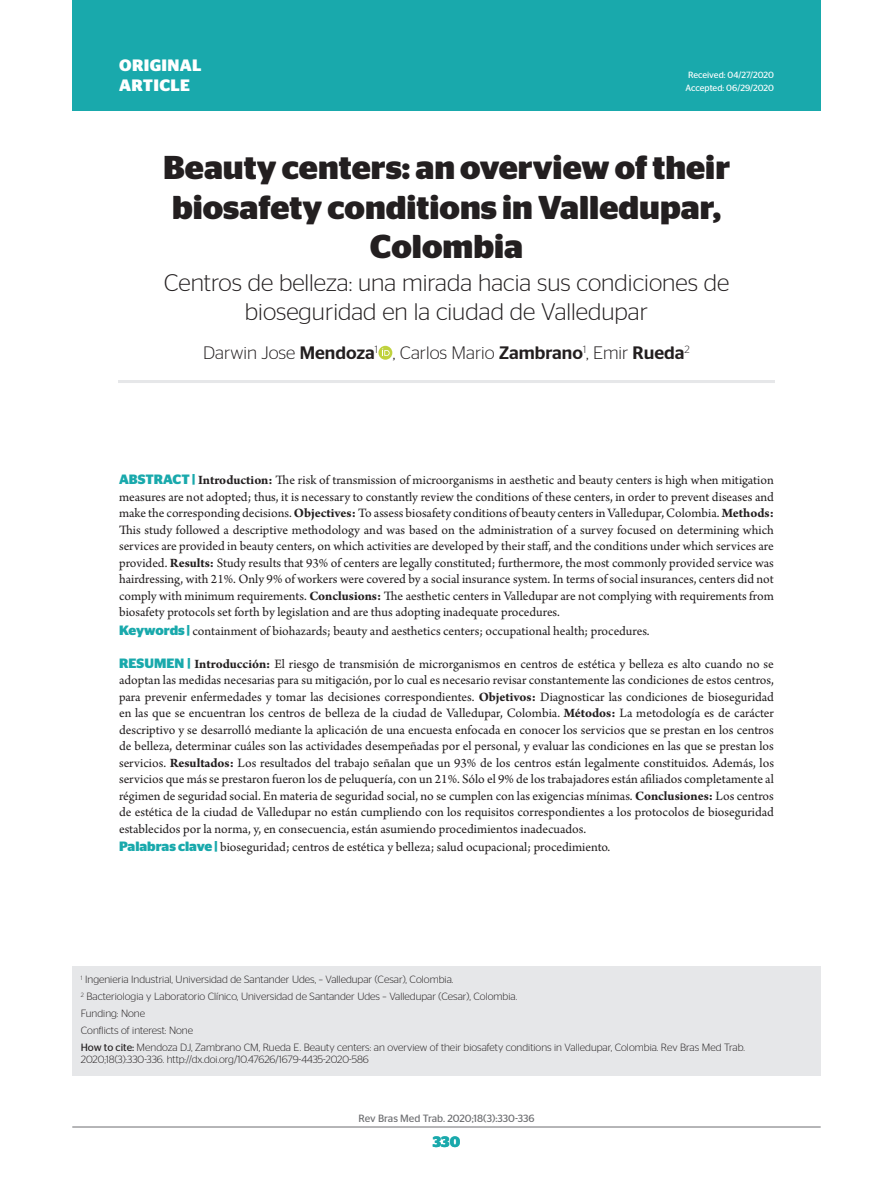
<style>
.page{position:relative;width:893px;height:1191px;background:#fff}
.page>*{position:absolute;margin:0;border:0;box-sizing:border-box;transform-origin:0 0}
.t1{font:700 33px/39.6px "Stag Sans";color:#231f20;text-align:center}
.t2{font:300 24px/28.8px "Stag Sans";color:#231f20;text-align:center}
.t3{font:300 18px "Stag Sans";color:#231f20}
.t4{font:700 16.5px/19.8px "Stag Sans";letter-spacing:.02em;color:#fff}
.t5{font:700 15px "Stag Sans";color:#19a9ac}
.t6{font:13.5px/16.5px "Arno Pro";color:#231f20;text-align:justify}
.t7{font:700 13.5px "Stag Sans";color:#19a9ac}
.t8{font:300 10.5px/16.8px "Stag Sans";color:#231f20}
.t9{font:10.5px "Stag Sans";color:#6c6d70}
.t10{font:9px/12.9px "Stag Sans";color:#fff}
.s1{font-weight:500}
.s2{font-family:"Stag Sans";font-weight:700;color:#19a9ac}
.s3{font-weight:700}
.s4{font-weight:400}
</style>
<div class="page">
<hr style="left:72px;top:1126px;width:749px;height:1px;background:#6c6d70">
<div style="left:72px;top:0;width:749px;height:110px;background:#19a9ac"></div>
<hr style="left:118px;top:380px;width:657px;height:3px;background:#e6e7e9">
<svg style="left:378px;top:345px;width:15px;height:15px"></svg>
<div style="left:378px;top:346px;width:14px;height:14px;background:#c0d23e;border-radius:50%"></div>
<svg style="left:382px;top:348px;width:8px;height:8px"></svg>
<div style="left:72px;top:966px;width:749px;height:110px;background:#e6e7e9"></div>
<p class="t4" style="left:119px;top:56px;width:84px">Original<br>Article</p>
<p class="t10" style="left:685px;top:69px;width:90px">Received: 04/27/2020<br>Accepted: 06/29/2020</p>
<h1 class="t1" style="left:163px;top:148px;width:568px">Beauty centers: an overview of their biosafety conditions in Valledupar,<br>Colombia</h1>
<h2 class="t2" style="left:164px;top:268px;width:567px">Centros de belleza: una mirada hacia sus condiciones de bioseguridad en la ciudad de Valledupar</h2>
<h3 class="t3" style="left:203px;top:342px;width:488px">Darwin Jose <span class="s1">Mendoza</span><sup>1</sup> , Carlos Mario <span class="s1">Zambrano</span><sup>1</sup>, Emir <span class="s1">Rueda</span><sup>2</sup></h3>
<p class="t6" style="left:119px;top:472px;width:656px;text-indent:73px"><span class="s2">|</span> <span class="s3">Introduction:</span> The risk of transmission of microorganisms in aesthetic and beauty centers is high when mitigation measures are not adopted; thus, it is necessary to constantly review the conditions of these centers, in order to prevent diseases and make the corresponding decisions. <span class="s3">Objectives:</span> To assess biosafety conditions of beauty centers in Valledupar, Colombia. <span class="s3">Methods:<br></span>This study followed a descriptive methodology and was based on the administration of a survey focused on determining which services are provided in beauty centers, on which activities are developed by their staff, and the conditions under which services are provided. <span class="s3">Results:</span> Study results that 93% of centers are legally constituted; furthermore, the most commonly provided service was hairdressing, with 21%. Only 9% of workers were covered by a social insurance system. In terms of social insurances, centers did not comply with minimum requirements. <span class="s3">Conclusions:</span> The aesthetic centers in Valledupar are not complying with requirements from biosafety protocols set forth by legislation and are thus adopting inadequate procedures.</p>
<p class="t6" style="left:119px;top:623px;width:532px"><span class="s2">Keywords |</span> containment of biohazards; beauty and aesthetics centers; occupational health; procedures.</p>
<p class="t6" style="left:119px;top:656px;width:656px"><span class="s2">RESUMEN |</span> <span class="s3">Introducción:</span> El riesgo de transmisión de microrganismos en centros de estética y belleza es alto cuando no se adoptan las medidas necesarias para su mitigación, por lo cual es necesario revisar constantemente las condiciones de estos centros, para prevenir enfermedades y tomar las decisiones correspondientes. <span class="s3">Objetivos:</span> Diagnosticar las condiciones de bioseguridad en las que se encuentran los centros de belleza de la ciudad de Valledupar, Colombia. <span class="s3">Métodos:</span> La metodología es de carácter descriptivo y se desarrolló mediante la aplicación de una encuesta enfocada en conocer los servicios que se prestan en los centros de belleza, determinar cuáles son las actividades desempeñadas por el personal, y evaluar las condiciones en las que se prestan los servicios. <span class="s3">Resultados:</span> Los resultados del trabajo señalan que un 93% de los centros están legalmente constituidos. Además, los servicios que más se prestaron fueron los de peluquería, con un 21%. Sólo el 9% de los trabajadores están afiliados completamente al régimen de seguridad social. En materia de seguridad social, no se cumplen con las exigencias mínimas. <span class="s3">Conclusiones:</span> Los centros de estética de la ciudad de Valledupar no están cumpliendo con los requisitos correspondientes a los protocolos de bioseguridad establecidos por la norma, y, en consecuencia, están asumiendo procedimientos inadecuados.</p>
<p class="t6" style="left:119px;top:840px;width:493px"><span class="s2">Palabras clave |</span> bioseguridad; centros de estética y belleza; salud ocupacional; procedimiento.</p>
<p class="t7" style="left:119px;top:471px;width:37px">ABSTRACT</p>
<p class="t8" style="left:81px;top:971px;width:666px"><sup>1</sup> Ingenieria Industrial, Universidad de Santander Udes, – Valledupar (Cesar), Colombia.<br><sup>2</sup> Bacteriologia y Laboratorio Clínico, Universidad de Santander Udes – Valledupar (Cesar), Colombia.<br>Funding: None<br>Conflicts of interest: None<br><span class="s4">How to cite:</span> Mendoza DJ, Zambrano CM, Rueda E. Beauty centers: an overview of their biosafety conditions in Valledupar, Colombia. Rev Bras Med Trab.</p>
<p class="t8" style="left:81px;top:1051px;width:290px">2020;18(3):330-336. http://dx.doi.org/10.47626/1679-4435-2020-586</p>
<p class="t9" style="left:358px;top:1112px;width:177px">Rev Bras Med Trab. 2020;18(3):330-336</p>
<p class="t5" style="left:433px;top:1133px;width:29px">330</p>
</div>
